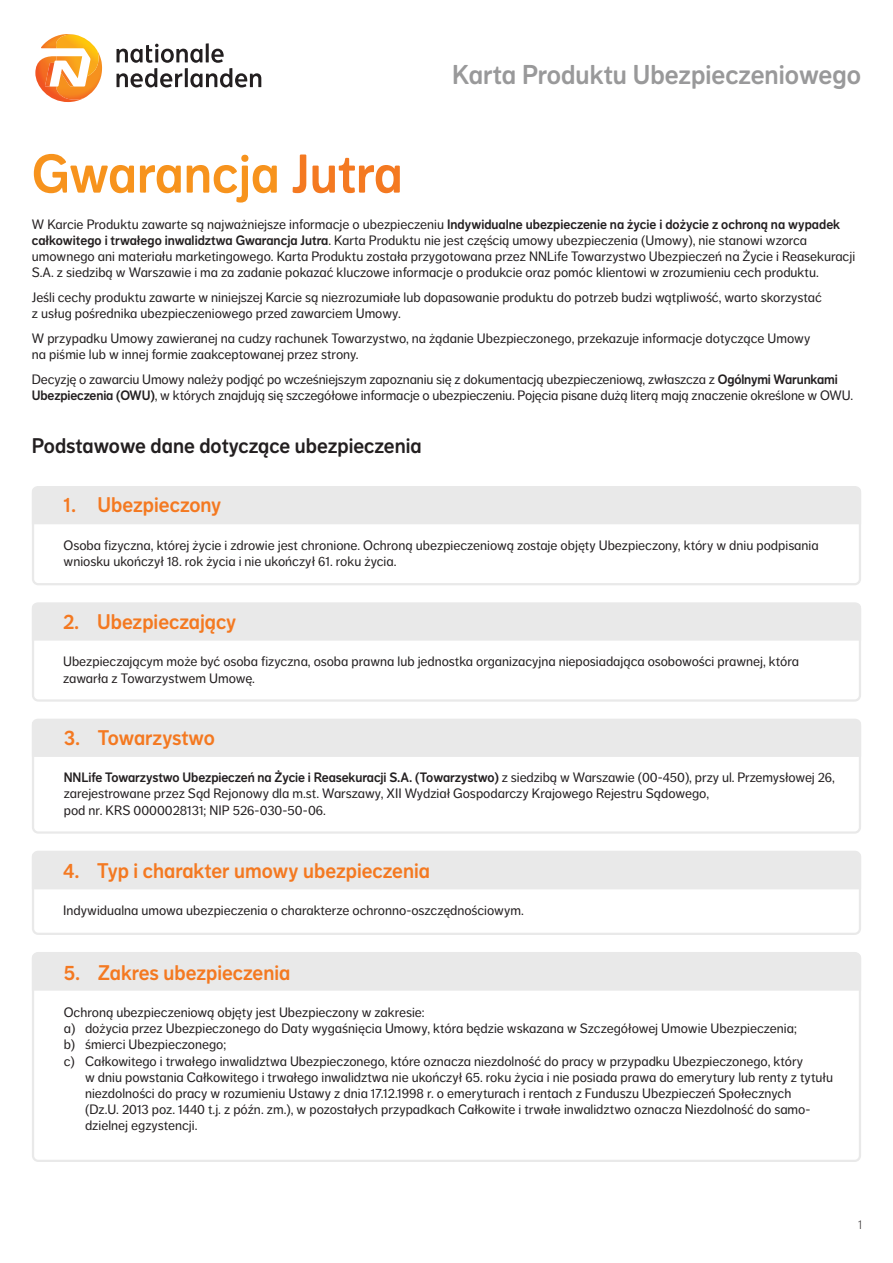
<style>
.page{position:relative;width:893px;height:1263px;background:#fff}
.page>*{position:absolute;margin:0;border:0;box-sizing:border-box;transform-origin:0 0}
.t1{font:54px "NN Dagny Display";color:#f7931d}
.t2{font:27px "NN Dagny Display";color:#99999a}
.new_podtyyul_12{font:21px "NN Dagny Display";color:#f47921}
._002_Srodtytul_RE{font:21px "NN Dagny Display";color:#231f20}
._004_Akapit_zwykły_R{font:13.5px/16.2px "NN Dagny Text";color:#231f20}
.punkt_RE{font:13.5px/16.2px "NN Dagny Text";color:#231f20}
.t3{font:300 12.75px "NN Dagny Text";color:#231f20}
.s1{color:#f47921}
.s2{font-family:"NN Dagny Display"}
</style>
<div class="page">
<svg style="left:35px;top:48px;width:67px;height:54px"></svg>
<img style="left:56px;top:34px;width:43px;height:42px">
<img style="left:41px;top:34px;width:33px;height:14px">
<img style="left:45px;top:63px;width:9px;height:24px">
<img style="left:61px;top:69px;width:14px;height:18px">
<hr style="left:206px;top:43px;width:3px;height:19px;background:#231f20">
<svg style="left:117px;top:44px;width:144px;height:43px"></svg>
<div style="left:32px;top:487px;width:829px;height:98px;border:2px solid #e9e9e9;border-radius:5px"></div>
<div style="left:32px;top:486px;width:829px;height:39px;background:#e9e9e9"></div>
<div style="left:32px;top:603px;width:829px;height:99px;border:2px solid #e9e9e9;border-radius:5px"></div>
<div style="left:32px;top:602px;width:829px;height:40px;background:#e9e9e9"></div>
<div style="left:32px;top:719px;width:829px;height:115px;border:2px solid #e9e9e9;border-radius:5px"></div>
<div style="left:32px;top:719px;width:829px;height:39px;background:#e9e9e9"></div>
<div style="left:32px;top:851px;width:829px;height:84px;border:2px solid #e9e9e9;border-radius:5px"></div>
<div style="left:32px;top:851px;width:829px;height:39px;background:#e9e9e9"></div>
<div style="left:32px;top:952px;width:829px;height:40px;background:#e9e9e9"></div>
<p class="t1" style="left:32px;top:142px;width:372px">Gwarancja <span class="s1">Jutra</span></p>
<p class="t2" style="left:452px;top:59px;width:410px">Karta Produktu Ubezpieczeniowego</p>
<p class="_004_Akapit_zwykły_R" style="left:32px;top:216px;width:825px">W Karcie Produktu zawarte są najważniejsze informacje o ubezpieczeniu <span class="s2">Indywidualne ubezpieczenie na życie i dożycie z ochroną na wypadek całkowitego i trwałego inwalidztwa Gwarancja Jutra</span>. Karta Produktu nie jest częścią umowy ubezpieczenia (Umowy), nie stanowi wzorca umownego ani materiału marketingowego. Karta Produktu została przygotowana przez NNLife Towarzystwo Ubezpieczeń na Życie i Reasekuracji S.A. z siedzibą w Warszawie i ma za zadanie pokazać kluczowe informacje o produkcie oraz pomóc klientowi w zrozumieniu cech produktu.</p>
<p class="_004_Akapit_zwykły_R" style="left:32px;top:289px;width:791px">Jeśli cechy produktu zawarte w niniejszej Karcie są niezrozumiałe lub dopasowanie produktu do potrzeb budzi wątpliwość, warto skorzystać z usług pośrednika ubezpieczeniowego przed zawarciem Umowy.</p>
<p class="_004_Akapit_zwykły_R" style="left:32px;top:330px;width:780px">W przypadku Umowy zawieranej na cudzy rachunek Towarzystwo, na żądanie Ubezpieczonego, przekazuje informacje dotyczące Umowy na piśmie lub w innej formie zaakceptowanej przez strony.</p>
<p class="_004_Akapit_zwykły_R" style="left:32px;top:371px;width:823px">Decyzję o zawarciu Umowy należy podjąć po wcześniejszym zapoznaniu się z dokumentacją ubezpieczeniową, zwłaszcza z <span class="s2">Ogólnymi Warunkami<br>Ubezpieczenia (OWU)</span>, w których znajdują się szczegółowe informacje o ubezpieczeniu. Pojęcia pisane dużą literą mają znaczenie określone w OWU.</p>
<p class="_002_Srodtytul_RE" style="left:32px;top:434px;width:391px">Podstawowe dane dotyczące ubezpieczenia</p>
<p class="new_podtyyul_12" style="left:64px;top:492px;width:159px">1. Ubezpieczony</p>
<p class="_004_Akapit_zwykły_R" style="left:64px;top:537px;width:756px">Osoba fizyczna, której życie i zdrowie jest chronione. Ochroną ubezpieczeniową zostaje objęty Ubezpieczony, który w dniu podpisania wniosku ukończył 18. rok życia i nie ukończył 61. roku życia.</p>
<p class="new_podtyyul_12" style="left:63px;top:609px;width:175px">2. Ubezpieczający</p>
<p class="_004_Akapit_zwykły_R" style="left:63px;top:654px;width:737px">Ubezpieczającym może być osoba fizyczna, osoba prawna lub jednostka organizacyjna nieposiadająca osobowości prawnej, która zawarła z Towarzystwem Umowę.</p>
<p class="new_podtyyul_12" style="left:64px;top:725px;width:153px">3. Towarzystwo</p>
<p class="_004_Akapit_zwykły_R" style="left:64px;top:769px;width:773px"><span class="s2">NNLife Towarzystwo Ubezpieczeń na Życie i Reasekuracji S.A. (Towarzystwo)</span> z siedzibą w Warszawie (00-450), przy ul. Przemysłowej 26, zarejestrowane przez Sąd Rejonowy dla m.st. Warszawy, XII Wydział Gospodarczy Krajowego Rejestru Sądowego,<br>pod nr. KRS 0000028131; NIP 526-030-50-06.</p>
<p class="new_podtyyul_12" style="left:63px;top:858px;width:368px">4. Typ i charakter umowy ubezpieczenia</p>
<p class="_004_Akapit_zwykły_R" style="left:63px;top:903px;width:462px">Indywidualna umowa ubezpieczenia o charakterze ochronno-oszczędnościowym.</p>
<p class="new_podtyyul_12" style="left:64px;top:961px;width:228px">5. Zakres ubezpieczenia</p>
<p class="_004_Akapit_zwykły_R" style="left:64px;top:1004px;width:362px">Ochroną ubezpieczeniową objęty jest Ubezpieczony w zakresie:</p>
<p class="punkt_RE" style="left:64px;top:1020px;width:734px">a) dożycia przez Ubezpieczonego do Daty wygaśnięcia Umowy, która będzie wskazana w Szczegółowej Umowie Ubezpieczenia;</p>
<p class="punkt_RE" style="left:64px;top:1037px;width:164px">b) śmierci Ubezpieczonego;</p>
<p class="punkt_RE" style="left:85px;top:1053px;width:749px;text-indent:-21px">c) Całkowitego i trwałego inwalidztwa Ubezpieczonego, które oznacza niezdolność do pracy w przypadku Ubezpieczonego, który<br>w dniu powstania Całkowitego i trwałego inwalidztwa nie ukończył 65. roku życia i nie posiada prawa do emerytury lub renty z tytułu niezdolności do pracy w rozumieniu Ustawy z dnia 17.12.1998 r. o emeryturach i rentach z Funduszu Ubezpieczeń Społecznych<br>(Dz.U. 2013 poz. 1440 t.j. z późn. zm.), w pozostałych przypadkach Całkowite i trwałe inwalidztwo oznacza Niezdolność do samo&shy;dzielnej egzystencji.</p>
<p class="t3" style="left:858px;top:1217px;width:6px">1</p>
</div>
